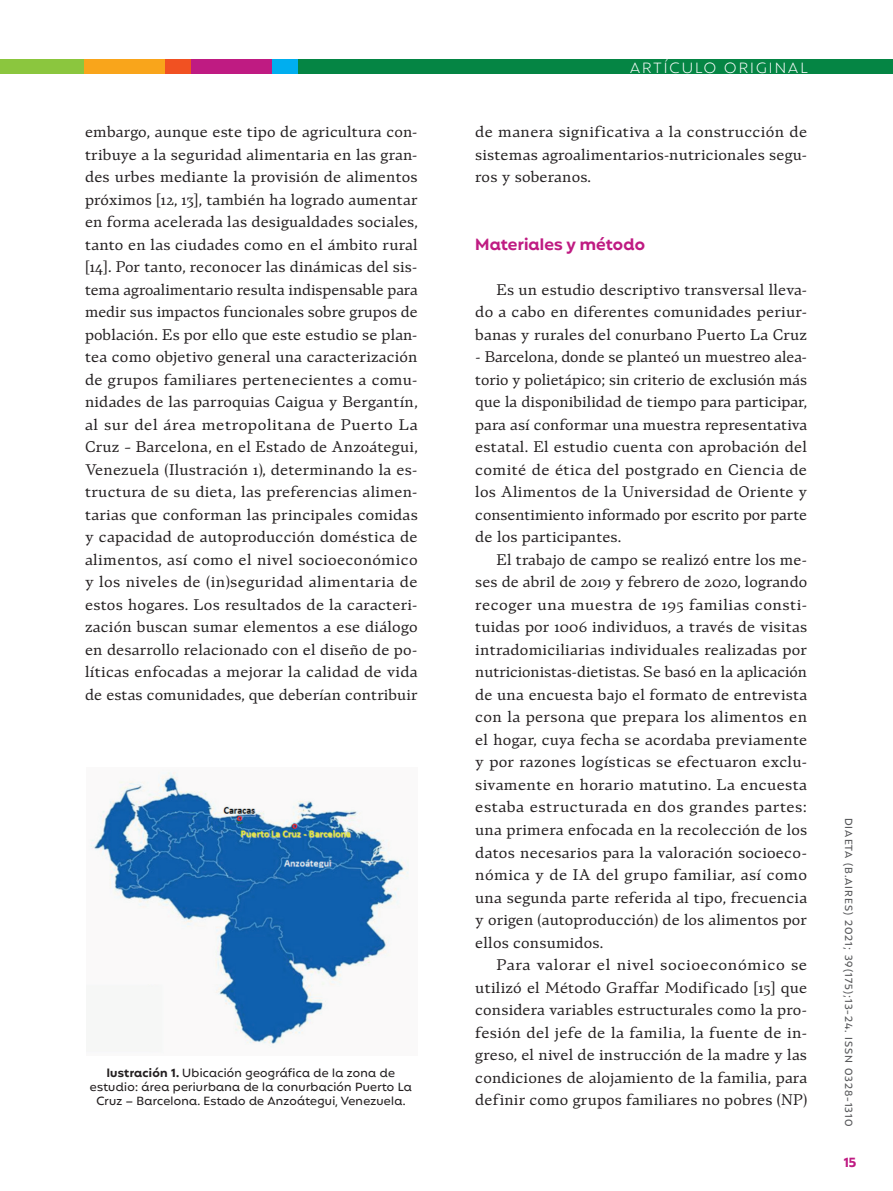
<style>
.page{position:relative;width:893px;height:1191px;background:#fff}
.page>*{position:absolute;margin:0;border:0;box-sizing:border-box;transform-origin:0 0}
.t1{font:700 16.5px "Mangueira";letter-spacing:.01em;color:#bf1b82}
.t2{font:15px/22.5px "Teramo Txt Rg";letter-spacing:.01em;color:#231f20;text-align:justify}
.t3{font:300 15px "Mangueira";letter-spacing:.14em;color:#fff}
.t4{font:700 13.5px "Mangueira";color:#bf1b82}
.t5{font:500 12px/13.5px "Mangueira";letter-spacing:.025em;color:#231f20;text-align:center}
.t6{font:500 10.5px "Mangueira";letter-spacing:.1em;color:#57585a}
.s1{font-weight:700}
</style>
<div class="page">
<div style="left:1px;top:60px;width:892px;height:14px;background:#058544"></div>
<div style="left:0;top:60px;width:84px;height:14px;background:#8bc63e"></div>
<div style="left:84px;top:60px;width:82px;height:14px;background:#f9a51b"></div>
<div style="left:166px;top:60px;width:25px;height:14px;background:#f15122"></div>
<div style="left:191px;top:60px;width:82px;height:14px;background:#bf1b82"></div>
<div style="left:273px;top:60px;width:25px;height:14px;background:#00aeef"></div>
<img style="left:90px;top:772px;width:319px;height:272px">
<p class="t3" style="left:630px;top:58px;width:179px">ARTÍCULO ORIGINAL</p>
<p class="t2" style="left:85px;top:120px;width:334px">embargo, aunque este tipo de agricultura con&shy;tribuye a la seguridad alimentaria en las gran&shy;des urbes mediante la provisión de alimentos próximos [12, 13], también ha logrado aumentar en forma acelerada las desigualdades sociales, tanto en las ciudades como en el ámbito rural [14]. Por tanto, reconocer las dinámicas del sis&shy;tema agroalimentario resulta indispensable para medir sus impactos funcionales sobre grupos de población. Es por ello que este estudio se plan&shy;tea como objetivo general una caracterización de grupos familiares pertenecientes a comu&shy;nidades de las parroquias Caigua y Bergantín, al sur del área metropolitana de Puerto La Cruz – Barcelona, en el Estado de Anzoátegui, Venezuela (Ilustración 1), determinando la es&shy;tructura de su dieta, las preferencias alimen&shy;tarias que conforman las principales comidas y capacidad de autoproducción doméstica de alimentos, así como el nivel socioeconómico y los niveles de (in)seguridad alimentaria de estos hogares. Los resultados de la caracteri&shy;zación buscan sumar elementos a ese diálogo en desarrollo relacionado con el diseño de po&shy;líticas enfocadas a mejorar la calidad de vida de estas comunidades, que deberían contribuir</p>
<p class="t2" style="left:475px;top:120px;width:333px">de manera significativa a la construcción de sistemas agroalimentarios-nutricionales segu&shy;ros y soberanos.</p>
<p class="t1" style="left:475px;top:233px;width:171px">Materiales y método</p>
<p class="t2" style="left:475px;top:278px;width:333px;text-indent:21px">Es un estudio descriptivo transversal lleva&shy;do a cabo en diferentes comunidades periur&shy;banas y rurales del conurbano Puerto La Cruz</p>
<p class="t2" style="left:475px;top:345px;width:334px">- Barcelona, donde se planteó un muestreo alea&shy;torio y polietápico; sin criterio de exclusión más que la disponibilidad de tiempo para participar, para así conformar una muestra representativa estatal. El estudio cuenta con aprobación del comité de ética del postgrado en Ciencia de los Alimentos de la Universidad de Oriente y consentimiento informado por escrito por parte de los participantes.</p>
<p class="t2" style="left:475px;top:548px;width:333px;text-indent:21px">El trabajo de campo se realizó entre los me&shy;ses de abril de 2019 y febrero de 2020, logrando recoger una muestra de 195 familias consti&shy;tuidas por 1006 individuos, a través de visitas intradomiciliarias individuales realizadas por nutricionistas-dietistas. Se basó en la aplicación de una encuesta bajo el formato de entrevista con la persona que prepara los alimentos en el hogar, cuya fecha se acordaba previamente y por razones logísticas se efectuaron exclu&shy;sivamente en horario matutino. La encuesta estaba estructurada en dos grandes partes: una primera enfocada en la recolección de los datos necesarios para la valoración socioeco&shy;nómica y de IA del grupo familiar, así como una segunda parte referida al tipo, frecuencia y origen (autoproducción) de los alimentos por ellos consumidos.</p>
<p class="t2" style="left:475px;top:953px;width:333px;text-indent:21px">Para valorar el nivel socioeconómico se utilizó el Método Graffar Modificado [15] que considera variables estructurales como la pro&shy;fesión del jefe de la familia, la fuente de in&shy;greso, el nivel de instrucción de la madre y las condiciones de alojamiento de la familia, para definir como grupos familiares no pobres (NP)</p>
<p class="t5" style="left:90px;top:1067px;width:323px"><span class="s1">lustración 1.</span> Ubicación geográfica de la zona de estudio: área periurbana de la conurbación Puerto La<br>Cruz – Barcelona. Estado de Anzoátegui, Venezuela.</p>
<p class="t6" style="left:856px;top:817px;width:310px;rotate:90deg">DIAETA (B.AIRES) 2021; 39(175);13-24. ISSN 0328-1310</p>
<p class="t4" style="left:844px;top:1153px;width:14px">15</p>
</div>
